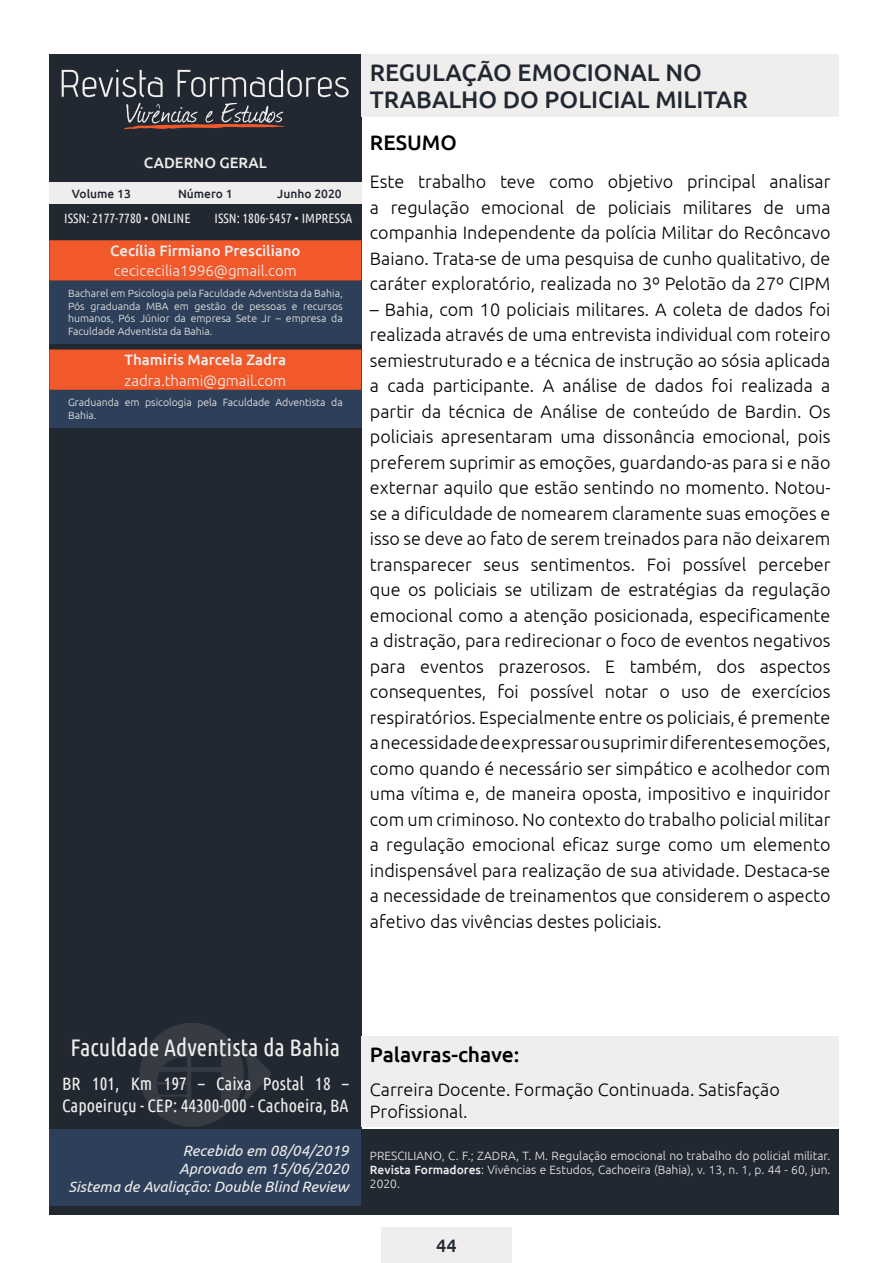
<style>
.page{position:relative;width:893px;height:1263px;background:#fff}
.page>*{position:absolute;margin:0;border:0;box-sizing:border-box;transform-origin:0 0}
.t1{font:500 24px/27px "Ubuntu";color:#222832}
.t2{font:24px "Ubuntu Condensed";color:#efeeed}
.t3{font:500 21px "Ubuntu";color:#000}
.t4{font:300 18px/25.5px "Ubuntu";color:#000;text-align:justify}
.t5{font:18px/21.6px "Ubuntu Condensed";color:#efeeed}
.t6{font:500 18px "Ubuntu";color:#222832}
.t7{font:italic 15px/18px "Ubuntu";color:#efeeed;text-align:right}
.t8{font:500 15px "Ubuntu";color:#efeeed}
.t9{font:300 15px "Ubuntu";color:#efeeed}
.t10{font:13.5px "Ubuntu Condensed";color:#efeeed}
.t11{font:300 12px/14.4px "Ubuntu";color:#efeeed;text-align:justify}
.t12{font:500 12px "Ubuntu";color:#222832}
.t13{font:300 10.5px/12.6px "Ubuntu";color:#efeeed;text-align:justify}
.s1{font-weight:500}
</style>
<div class="page">
<div style="left:54px;top:1209px;width:785px;height:6px;background:#222832"></div>
<div style="left:381px;top:1228px;width:131px;height:35px;background:#efeeed"></div>
<div style="left:49px;top:54px;width:312px;height:1161px;background:#222832"></div>
<svg style="left:62px;top:69px;width:287px;height:61px"></svg>
<div style="left:49px;top:183px;width:312px;height:21px;background:#efeeed"></div>
<svg style="left:140px;top:1023px;width:131px;height:104px"></svg>
<div style="left:49px;top:1129px;width:312px;height:77px;background:#2e4059"></div>
<div style="left:49px;top:240px;width:312px;height:41px;background:#f1582a"></div>
<div style="left:49px;top:281px;width:312px;height:62px;background:#2e4059"></div>
<div style="left:49px;top:349px;width:312px;height:41px;background:#f1582a"></div>
<div style="left:49px;top:390px;width:312px;height:38px;background:#2e4059"></div>
<div style="left:361px;top:54px;width:478px;height:63px;background:#efeeed"></div>
<div style="left:361px;top:1036px;width:478px;height:91px;background:#efeeed"></div>
<div style="left:361px;top:1129px;width:478px;height:80px;background:#222832"></div>
<p class="t8" style="left:144px;top:154px;width:124px">CADERNO GERAL</p>
<p class="t12" style="left:72px;top:186px;width:61px">Volume 13</p>
<p class="t12" style="left:178px;top:186px;width:56px">Número 1</p>
<p class="t12" style="left:277px;top:186px;width:66px">Junho 2020</p>
<p class="t10" style="left:64px;top:210px;width:128px">ISSN: 2177-7780 • ONLINE</p>
<p class="t10" style="left:215px;top:210px;width:139px">ISSN: 1806-5457 • IMPRESSA</p>
<p class="t8" style="left:110px;top:241px;width:192px">Cecília Firmiano Presciliano</p>
<p class="t9" style="left:114px;top:262px;width:184px">cecicecilia1996@gmail.com</p>
<p class="t13" style="left:68px;top:287px;width:276px">Bacharel em Psicologia pela Faculdade Adventista da Bahia, Pós graduanda MBA em gestão de pessoas e recursos humanos, Pós Júnior da empresa Sete Jr – empresa da Faculdade Adventista da Bahia.</p>
<p class="t8" style="left:124px;top:351px;width:163px">Thamiris Marcela Zadra</p>
<p class="t9" style="left:125px;top:371px;width:163px">zadra.thami@gmail.com</p>
<p class="t13" style="left:68px;top:396px;width:276px">Graduanda em psicologia pela Faculdade Adventista da<br>Bahia.</p>
<h1 class="t1" style="left:370px;top:58px;width:379px">REGULAÇÃO EMOCIONAL NO<br>TRABALHO DO POLICIAL MILITAR</h1>
<p class="t3" style="left:370px;top:129px;width:88px">RESUMO</p>
<p class="t4" style="left:370px;top:169px;width:462px">Este trabalho teve como objetivo principal analisar a regulação emocional de policiais militares de uma companhia Independente da polícia Militar do Recôncavo Baiano. Trata-se de uma pesquisa de cunho qualitativo, de caráter exploratório, realizada no 3º Pelotão da 27º CIPM</p>
<p class="t4" style="left:370px;top:296px;width:462px">– Bahia, com 10 policiais militares. A coleta de dados foi realizada através de uma entrevista individual com roteiro semiestruturado e a técnica de instrução ao sósia aplicada a cada participante. A análise de dados foi realizada a partir da técnica de Análise de conteúdo de Bardin. Os policiais apresentaram uma dissonância emocional, pois preferem suprimir as emoções, guardando-as para si e não externar aquilo que estão sentindo no momento. Notou&shy;se a dificuldade de nomearem claramente suas emoções e isso se deve ao fato de serem treinados para não deixarem transparecer seus sentimentos. Foi possível perceber que os policiais se utilizam de estratégias da regulação emocional como a atenção posicionada, especificamente a distração, para redirecionar o foco de eventos negativos para eventos prazerosos. E também, dos aspectos consequentes, foi possível notar o uso de exercícios respiratórios. Especialmente entre os policiais, é premente a necessidade de expressar ou suprimir diferentes emoções, como quando é necessário ser simpático e acolhedor com uma vítima e, de maneira oposta, impositivo e inquiridor com um criminoso. No contexto do trabalho policial militar a regulação emocional eficaz surge como um elemento indispensável para realização de sua atividade. Destaca-se a necessidade de treinamentos que considerem o aspecto afetivo das vivências destes policiais.</p>
<h1 class="t2" style="left:70px;top:1033px;width:271px">Faculdade Adventista da Bahia</h1>
<p class="t5" style="left:62px;top:1073px;width:288px">BR 101, Km 197 – Caixa Postal 18 –<br>Capoeiruçu - CEP: 44300-000 - Cachoeira, BA</p>
<p class="t7" style="left:68px;top:1141px;width:282px">Recebido em 08/04/2019<br>Aprovado em 15/06/2020<br>Sistema de Avaliação: Double Blind Review</p>
<p class="t3" style="left:370px;top:1041px;width:151px">Palavras-chave:</p>
<p class="t4" style="left:370px;top:1078px;width:411px;line-height:21.6px">Carreira Docente. Formação Continuada. Satisfação<br>Profissional.</p>
<p class="t11" style="left:370px;top:1148px;width:462px">PRESCILIANO, C. F.; ZADRA, T. M. Regulação emocional no trabalho do policial militar.<br><span class="s1">Revista Formadores</span>: Vivências e Estudos, Cachoeira (Bahia), v. 13, n. 1, p. 44 - 60, jun.<br>2020.</p>
<p class="t6" style="left:436px;top:1234px;width:22px">44</p>
</div>
